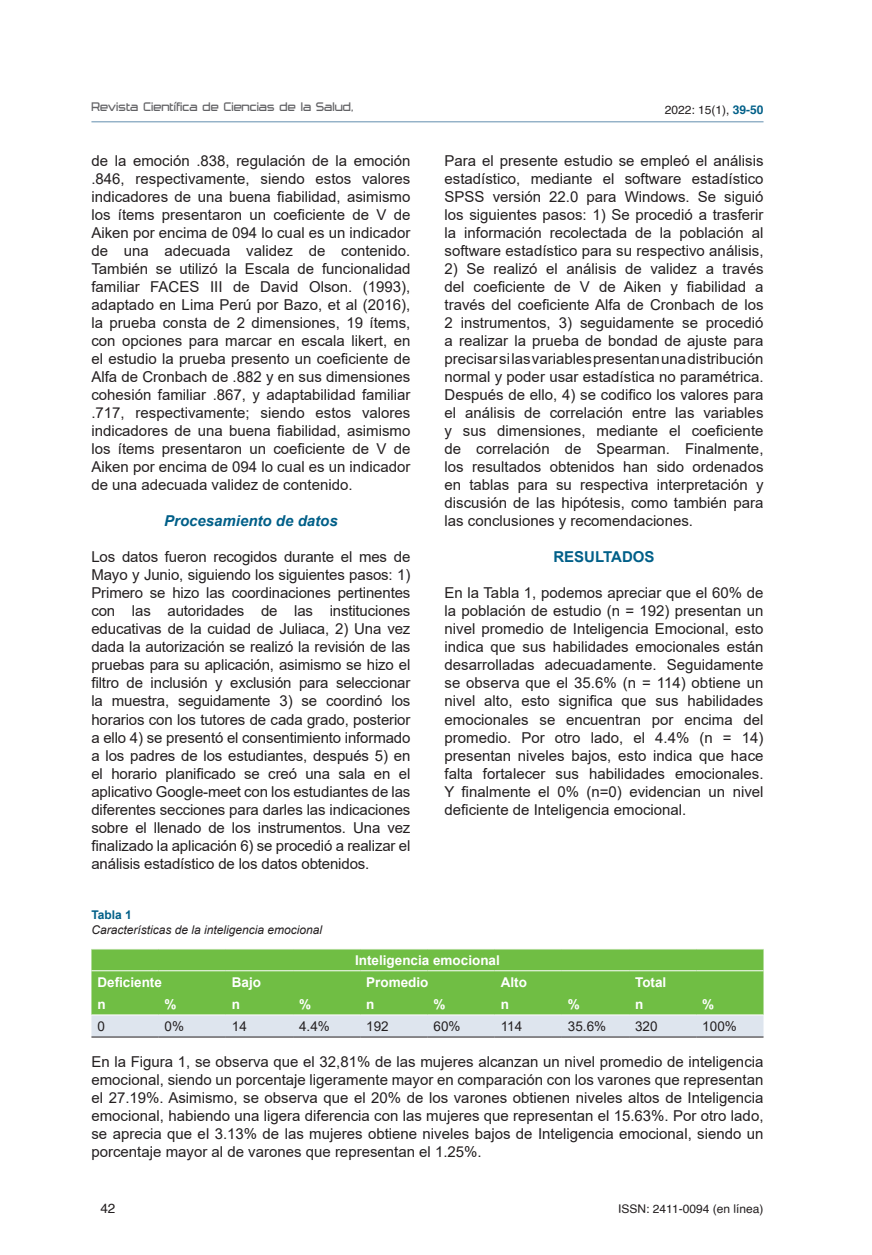
<style>
.page{position:relative;width:872px;height:1255px;background:#fff}
.page>*{position:absolute;margin:0;border:0;box-sizing:border-box;transform-origin:0 0}
.TEXTO_CUERPO_GENERAL{font:15px/18px "Arial";color:#231f20;text-align:justify}
.TEXTO_CUERPO_GENERAL-2{font:italic 700 15px "Arial";color:#005f88}
.TEXTO_CUERPO_GENERAL-3{font:700 15px "Arial";color:#005f88}
.REV_tabla_cuerpo{font:700 13.5px "Arial";color:#fff}
.t1{font:300 13.5px "Trade Marker";letter-spacing:.01em;color:#636366;scale:.85 1}
.REV_tabla_cuerpo-2{font:13.5px "Arial";color:#231f20}
.t2{font:13.5px "Helvetica";color:#231f20}
.subtituto_tabla{font:italic 12px "Arial";color:#231f20}
.t3{font:12px "Helvetica";color:#231f20}
.título_tabla{font:700 12px "Arial";color:#005f88}
.s1{font-weight:700;color:#005f88}
</style>
<div class="page">
<hr style="left:91px;top:121px;width:672px;height:1px;background:#749bb7">
<div style="left:91px;top:949px;width:672px;height:65px;background:#70be44"></div>
<div style="left:91px;top:1015px;width:672px;height:21px;background:#dee5ee"></div>
<hr style="left:91px;top:970px;width:68px;height:1px;background:#fff">
<hr style="left:159px;top:970px;width:67px;height:1px;background:#fff">
<hr style="left:226px;top:970px;width:67px;height:1px;background:#fff">
<hr style="left:293px;top:970px;width:67px;height:1px;background:#fff">
<hr style="left:360px;top:970px;width:67px;height:1px;background:#fff">
<hr style="left:427px;top:970px;width:68px;height:1px;background:#fff">
<hr style="left:495px;top:970px;width:67px;height:1px;background:#fff">
<hr style="left:562px;top:970px;width:67px;height:1px;background:#fff">
<hr style="left:629px;top:970px;width:67px;height:1px;background:#fff">
<hr style="left:696px;top:970px;width:67px;height:1px;background:#fff">
<hr style="left:91px;top:1036px;width:68px;height:1px;background:#231f20">
<hr style="left:159px;top:1036px;width:67px;height:1px;background:#231f20">
<hr style="left:226px;top:1036px;width:67px;height:1px;background:#231f20">
<hr style="left:293px;top:1036px;width:67px;height:1px;background:#231f20">
<hr style="left:360px;top:1036px;width:67px;height:1px;background:#231f20">
<hr style="left:427px;top:1036px;width:68px;height:1px;background:#231f20">
<hr style="left:495px;top:1036px;width:67px;height:1px;background:#231f20">
<hr style="left:562px;top:1036px;width:67px;height:1px;background:#231f20">
<hr style="left:629px;top:1036px;width:67px;height:1px;background:#231f20">
<hr style="left:696px;top:1036px;width:67px;height:1px;background:#231f20">
<p class="t1" style="left:91px;top:99px;width:310px">Revista Científica de Ciencias de la Salud,</p>
<p class="t3" style="left:664px;top:100px;width:100px">2022: 15(1), <span class="s1">39-50</span></p>
<p class="TEXTO_CUERPO_GENERAL" style="left:91px;top:152px;width:320px">de la emoción .838, regulación de la emoción .846, respectivamente, siendo estos valores indicadores de una buena fiabilidad, asimismo los ítems presentaron un coeficiente de V de Aiken por encima de 094 lo cual es un indicador de una adecuada validez de contenido.<br>También se utilizó la Escala de funcionalidad familiar FACES III de David Olson. (1993), adaptado en Lima Perú por Bazo, et al (2016), la prueba consta de 2 dimensiones, 19 ítems, con opciones para marcar en escala likert, en el estudio la prueba presento un coeficiente de Alfa de Cronbach de .882 y en sus dimensiones cohesión familiar .867, y adaptabilidad familiar .717, respectivamente; siendo estos valores indicadores de una buena fiabilidad, asimismo los ítems presentaron un coeficiente de V de Aiken por encima de 094 lo cual es un indicador de una adecuada validez de contenido.</p>
<p class="TEXTO_CUERPO_GENERAL-2" style="left:164px;top:511px;width:175px">Procesamiento de datos</p>
<p class="TEXTO_CUERPO_GENERAL" style="left:91px;top:548px;width:320px">Los datos fueron recogidos durante el mes de Mayo y Junio, siguiendo los siguientes pasos: 1)<br>Primero se hizo las coordinaciones pertinentes con las autoridades de las instituciones educativas de la cuidad de Juliaca, 2) Una vez dada la autorización se realizó la revisión de las pruebas para su aplicación, asimismo se hizo el filtro de inclusión y exclusión para seleccionar la muestra, seguidamente 3) se coordinó los horarios con los tutores de cada grado, posterior a ello 4) se presentó el consentimiento informado a los padres de los estudiantes, después 5) en el horario planificado se creó una sala en el aplicativo Google-meet con los estudiantes de las diferentes secciones para darles las indicaciones sobre el llenado de los instrumentos. Una vez finalizado la aplicación 6) se procedió a realizar el análisis estadístico de los datos obtenidos.</p>
<p class="TEXTO_CUERPO_GENERAL" style="left:444px;top:152px;width:320px">Para el presente estudio se empleó el análisis estadístico, mediante el software estadístico SPSS versión 22.0 para Windows. Se siguió los siguientes pasos: 1) Se procedió a trasferir la información recolectada de la población al software estadístico para su respectivo análisis,</p>
<p class="TEXTO_CUERPO_GENERAL" style="left:444px;top:260px;width:320px">2) Se realizó el análisis de validez a través del coeficiente de V de Aiken y fiabilidad a través del coeficiente Alfa de Cronbach de los 2 instrumentos, 3) seguidamente se procedió a realizar la prueba de bondad de ajuste para precisar si las variables presentan una distribución normal y poder usar estadística no paramétrica.<br>Después de ello, 4) se codifico los valores para el análisis de correlación entre las variables y sus dimensiones, mediante el coeficiente de correlación de Spearman. Finalmente, los resultados obtenidos han sido ordenados en tablas para su respectiva interpretación y discusión de las hipótesis, como también para las conclusiones y recomendaciones.</p>
<p class="TEXTO_CUERPO_GENERAL-3" style="left:553px;top:546px;width:103px">RESULTADOS</p>
<p class="TEXTO_CUERPO_GENERAL" style="left:444px;top:584px;width:320px">En la Tabla 1, podemos apreciar que el 60% de la población de estudio (n = 192) presentan un nivel promedio de Inteligencia Emocional, esto indica que sus habilidades emocionales están desarrolladas adecuadamente. Seguidamente se observa que el 35.6% (n = 114) obtiene un nivel alto, esto significa que sus habilidades emocionales se encuentran por encima del promedio. Por otro lado, el 4.4% (n = 14) presentan niveles bajos, esto indica que hace falta fortalecer sus habilidades emocionales.<br>Y finalmente el 0% (n=0) evidencian un nivel deficiente de Inteligencia emocional.</p>
<p class="título_tabla" style="left:91px;top:906px;width:42px">Tabla 1</p>
<p class="subtituto_tabla" style="left:91px;top:921px;width:232px">Características de la inteligencia emocional</p>
<p class="REV_tabla_cuerpo" style="left:355px;top:950px;width:146px">Inteligencia emocional</p>
<p class="REV_tabla_cuerpo" style="left:97px;top:972px;width:66px">Deficiente</p>
<p class="REV_tabla_cuerpo" style="left:232px;top:972px;width:31px">Bajo</p>
<p class="REV_tabla_cuerpo" style="left:366px;top:972px;width:64px">Promedio</p>
<p class="REV_tabla_cuerpo" style="left:501px;top:972px;width:28px">Alto</p>
<p class="REV_tabla_cuerpo" style="left:635px;top:972px;width:33px">Total</p>
<p class="REV_tabla_cuerpo" style="left:97px;top:994px;width:10px">n</p>
<p class="REV_tabla_cuerpo" style="left:165px;top:994px;width:14px">%</p>
<p class="REV_tabla_cuerpo" style="left:232px;top:994px;width:10px">n</p>
<p class="REV_tabla_cuerpo" style="left:299px;top:994px;width:14px">%</p>
<p class="REV_tabla_cuerpo" style="left:366px;top:994px;width:10px">n</p>
<p class="REV_tabla_cuerpo" style="left:433px;top:994px;width:14px">%</p>
<p class="REV_tabla_cuerpo" style="left:501px;top:994px;width:10px">n</p>
<p class="REV_tabla_cuerpo" style="left:568px;top:994px;width:14px">%</p>
<p class="REV_tabla_cuerpo" style="left:635px;top:994px;width:10px">n</p>
<p class="REV_tabla_cuerpo" style="left:702px;top:994px;width:14px">%</p>
<p class="REV_tabla_cuerpo-2" style="left:97px;top:1016px;width:9px">0</p>
<p class="REV_tabla_cuerpo-2" style="left:165px;top:1016px;width:21px">0%</p>
<p class="REV_tabla_cuerpo-2" style="left:232px;top:1016px;width:17px">14</p>
<p class="REV_tabla_cuerpo-2" style="left:299px;top:1016px;width:32px">4.4%</p>
<p class="REV_tabla_cuerpo-2" style="left:366px;top:1016px;width:24px">192</p>
<p class="REV_tabla_cuerpo-2" style="left:433px;top:1016px;width:29px">60%</p>
<p class="REV_tabla_cuerpo-2" style="left:501px;top:1016px;width:23px">114</p>
<p class="REV_tabla_cuerpo-2" style="left:568px;top:1016px;width:40px">35.6%</p>
<p class="REV_tabla_cuerpo-2" style="left:635px;top:1016px;width:24px">320</p>
<p class="REV_tabla_cuerpo-2" style="left:702px;top:1016px;width:36px">100%</p>
<p class="TEXTO_CUERPO_GENERAL" style="left:91px;top:1053px;width:673px">En la Figura 1, se observa que el 32,81% de las mujeres alcanzan un nivel promedio de inteligencia emocional, siendo un porcentaje ligeramente mayor en comparación con los varones que representan el 27.19%. Asimismo, se observa que el 20% de los varones obtienen niveles altos de Inteligencia emocional, habiendo una ligera diferencia con las mujeres que representan el 15.63%. Por otro lado, se aprecia que el 3.13% de las mujeres obtiene niveles bajos de Inteligencia emocional, siendo un porcentaje mayor al de varones que representan el 1.25%.</p>
<p class="t2" style="left:100px;top:1197px;width:17px">42</p>
<p class="t3" style="left:618px;top:1199px;width:147px">ISSN: 2411-0094 (en línea)</p>
</div>
